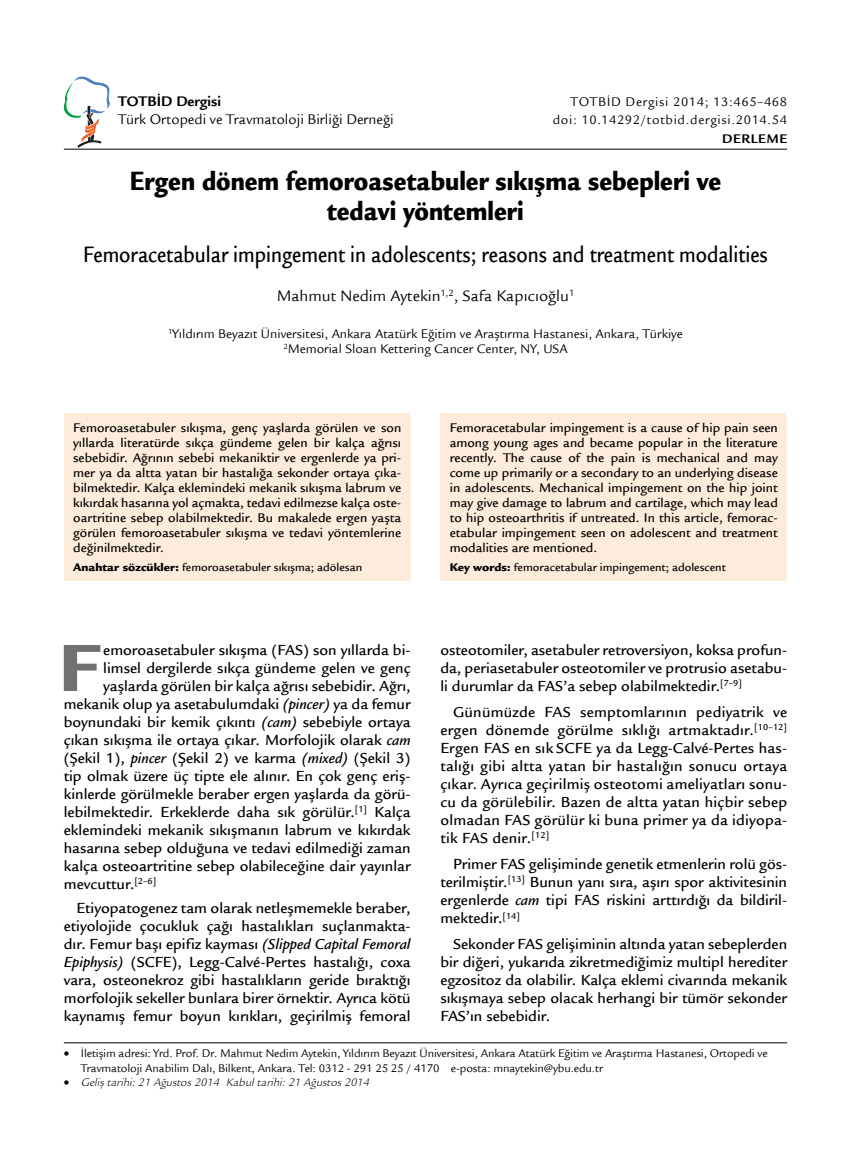
<style>
.page{position:relative;width:851px;height:1149px;background:#fff}
.page>*{position:absolute;margin:0;border:0;box-sizing:border-box;transform-origin:0 0}
.t1{font:900 72.6px "Legacy Sans Std";color:#707172}
.t2{font:900 28.5px/30px "Legacy Sans Std";color:#000;text-align:center;scale:.85 1}
.t3{font:500 24px "Legacy Sans Std";color:#000;scale:.85 1}
.t4{font:16.5px "Legacy Sans Std";color:#000}
.t5{font:500 15.75px/18px "Legacy Sans Std";color:#000;text-align:justify}
.t6{font:15px "Legacy Sans Std";color:#000}
.t7{font:700 15px "Legacy Sans Std";color:#000}
.t8{font:500 13.5px/15px "Legacy Sans Std";color:#000;text-align:justify}
.t9{font:13.5px/15px "Legacy Sans Std";color:#000;text-align:center}
.t10{font:13.5px/18.5px "Legacy Sans Std";letter-spacing:.05em;color:#000;text-align:right}
.t11{font:700 13.5px "Legacy Sans Std";letter-spacing:.05em;color:#000}
.t12{font:12px/14.4px "Legacy Sans Std";letter-spacing:-.01em;color:#000}
.t13{font:500 12px "Legacy Sans Std";color:#000}
.t14{font:italic 12px "ITC Legacy Sans Std";color:#000}
.s1{font-weight:900}
.s2{font-style:italic}
</style>
<div class="page">
<hr style="left:64px;top:1042px;width:723px;height:1px;background:#000">
<hr style="left:64px;top:149px;width:723px;height:1px;background:#000">
<svg style="left:64px;top:77px;width:46px;height:70px"></svg>
<div style="left:64px;top:413px;width:346px;height:167px;background:#fdebdb"></div>
<div style="left:440px;top:413px;width:347px;height:167px;background:#fdebdb"></div>
<p class="t7" style="left:118px;top:93px;width:104px">TOTBİD Dergisi</p>
<p class="t6" style="left:118px;top:111px;width:277px">Türk Ortopedi ve Travmatoloji Birliği Derneği</p>
<p class="t10" style="left:552px;top:92px;width:236px">TOTBİD Dergisi 2014; 13:465–468 doi: 10.14292/totbid.dergisi.2014.54</p>
<p class="t11" style="left:722px;top:131px;width:67px">DERLEME</p>
<h2 class="t2" style="left:130px;top:166px;width:697px">Ergen dönem femoroasetabuler sıkışma sebepleri ve tedavi yöntemleri</h2>
<h3 class="t3" style="left:83px;top:241px;width:806px">Femoracetabular impingement in adolescents; reasons and treatment modalities</h3>
<p class="t4" style="left:276px;top:287px;width:299px">Mahmut Nedim Aytekin<sup>1,2</sup>, Safa Kapıcıoğlu<sup>1</sup></p>
<p class="t9" style="left:168px;top:326px;width:516px"><sup>1</sup>Yıldırım Beyazıt Üniversitesi, Ankara Atatürk Eğitim ve Araştırma Hastanesi, Ankara, Türkiye<br><sup>2</sup>Memorial Sloan Kettering Cancer Center, NY, USA</p>
<p class="t8" style="left:73px;top:420px;width:329px">Femoroasetabuler sıkışma, genç yaşlarda görülen ve son yıllarda literatürde sıkça gündeme gelen bir kalça ağrısı sebebidir. Ağrının sebebi mekaniktir ve ergenlerde ya pri&shy;mer ya da altta yatan bir hastalığa sekonder ortaya çıka&shy;bilmektedir. Kalça eklemindeki mekanik sıkışma labrum ve kıkırdak hasarına yol açmakta, tedavi edilmezse kalça oste&shy;oartritine sebep olabilmektedir. Bu makalede ergen yaşta görülen femoroasetabuler sıkışma ve tedavi yöntemlerine değinilmektedir.</p>
<p class="t13" style="left:73px;top:560px;width:290px"><span class="s1">Anahtar sözcükler:</span> femoroasetabuler sıkışma; adölesan</p>
<h1 class="t1" style="left:59px;top:624px;width:43px">F</h1>
<p class="t5" style="left:103px;top:641px;width:309px">emoroasetabuler sıkışma (FAS) son yıllarda bi-</p>
<p class="t5" style="left:103px;top:659px;width:309px">limsel dergilerde sıkça gündeme gelen ve genç</p>
<p class="t5" style="left:103px;top:677px;width:309px">yaşlarda görülen bir kalça ağrısı sebebidir. Ağrı,</p>
<p class="t5" style="left:64px;top:695px;width:348px">mekanik olup ya asetabulumdaki <span class="s2">(pincer)</span> ya da femur</p>
<p class="t5" style="left:64px;top:713px;width:348px">boynundaki bir kemik çıkıntı <span class="s2">(cam)</span> sebebiyle ortaya</p>
<p class="t5" style="left:64px;top:731px;width:348px">çıkan sıkışma ile ortaya çıkar. Morfolojik olarak <span class="s2">cam</span></p>
<p class="t5" style="left:64px;top:749px;width:348px">(Şekil 1), <span class="s2">pincer</span> (Şekil 2) ve karma <span class="s2">(mixed)</span> (Şekil 3)</p>
<p class="t5" style="left:64px;top:767px;width:348px">tip olmak üzere üç tipte ele alınır. En çok genç eriş-</p>
<p class="t5" style="left:64px;top:785px;width:348px">kinlerde görülmekle beraber ergen yaşlarda da görü-</p>
<p class="t5" style="left:64px;top:803px;width:348px">lebilmektedir. Erkeklerde daha sık görülür.<sup>[1]</sup> Kalça</p>
<p class="t5" style="left:64px;top:821px;width:348px">eklemindeki mekanik sıkışmanın labrum ve kıkırdak</p>
<p class="t5" style="left:64px;top:839px;width:348px">hasarına sebep olduğuna ve tedavi edilmediği zaman</p>
<p class="t5" style="left:64px;top:857px;width:348px">kalça osteoartritine sebep olabileceğine dair yayınlar</p>
<p class="t5" style="left:64px;top:875px;width:94px">mevcuttur.<sup>[2–6]</sup></p>
<p class="t5" style="left:64px;top:899px;width:348px;text-indent:13px">Etiyopatogenez tam olarak netleşmemekle beraber, etiyolojide çocukluk çağı hastalıkları suçlanmakta&shy;dır. Femur başı epifiz kayması <span class="s2">(Slipped Capital Femoral Epiphysis)</span> (SCFE), Legg-Calvé-Pertes hastalığı, coxa vara, osteonekroz gibi hastalıkların geride bıraktığı morfolojik sekeller bunlara birer örnektir. Ayrıca kötü kaynamış femur boyun kırıkları, geçirilmiş femoral</p>
<p class="t8" style="left:449px;top:420px;width:329px">Femoracetabular impingement is a cause of hip pain seen among young ages and became popular in the literature recently. The cause of the pain is mechanical and may come up primarily or a secondary to an underlying disease in adolescents. Mechanical impingement on the hip joint may give damage to labrum and cartilage, which may lead to hip osteoarthritis if untreated. In this article, femorac&shy;etabular impingement seen on adolescent and treatment modalities are mentioned.</p>
<p class="t13" style="left:449px;top:560px;width:277px"><span class="s1">Key words:</span> femoracetabular impingement; adolescent</p>
<p class="t5" style="left:440px;top:641px;width:348px">osteotomiler, asetabuler retroversiyon, koksa profun&shy;da, periasetabuler osteotomiler ve protrusio asetabu&shy;li durumlar da FAS’a sebep olabilmektedir.<sup>[7–9]</sup></p>
<p class="t5" style="left:440px;top:703px;width:348px;text-indent:13px">Günümüzde FAS semptomlarının pediyatrik ve ergen dönemde görülme sıklığı artmaktadır.<sup>[10–12] </sup>Ergen FAS en sık SCFE ya da Legg-Calvé-Pertes has&shy;talığı gibi altta yatan bir hastalığın sonucu ortaya çıkar. Ayrıca geçirilmiş osteotomi ameliyatları sonu&shy;cu da görülebilir. Bazen de altta yatan hiçbir sebep olmadan FAS görülür ki buna primer ya da idiyopa&shy;tik FAS denir.<sup>[12]</sup></p>
<p class="t5" style="left:440px;top:855px;width:348px;text-indent:13px">Primer FAS gelişiminde genetik etmenlerin rolü gös&shy;terilmiştir.<sup>[13]</sup> Bunun yanı sıra, aşırı spor aktivitesinin ergenlerde <span class="s2">cam</span> tipi FAS riskini arttırdığı da bildiril&shy;mektedir.<sup>[14]</sup></p>
<p class="t5" style="left:440px;top:935px;width:348px;text-indent:13px">Sekonder FAS gelişiminin altında yatan sebeplerden bir diğeri, yukarıda zikretmediğimiz multipl herediter egzositoz da olabilir. Kalça eklemi civarında mekanik sıkışmaya sebep olacak herhangi bir tümör sekonder FAS’ın sebebidir.</p>
<p class="t12" style="left:81px;top:1046px;width:688px;text-indent:-17px">• İletişim adresi: Yrd. Prof. Dr. Mahmut Nedim Aytekin, Yıldırım Beyazıt Üniversitesi, Ankara Atatürk Eğitim ve Araştırma Hastanesi, Ortopedi ve<br>Travmatoloji Anabilim Dalı, Bilkent, Ankara. Tel: 0312 - 291 25 25 / 4170 e-posta: mnaytekin@ybu.edu.tr</p>
<p class="t14" style="left:64px;top:1075px;width:307px">• Geliş tarihi: 21 Ağustos 2014 Kabul tarihi: 21 Ağustos 2014</p>
</div>
